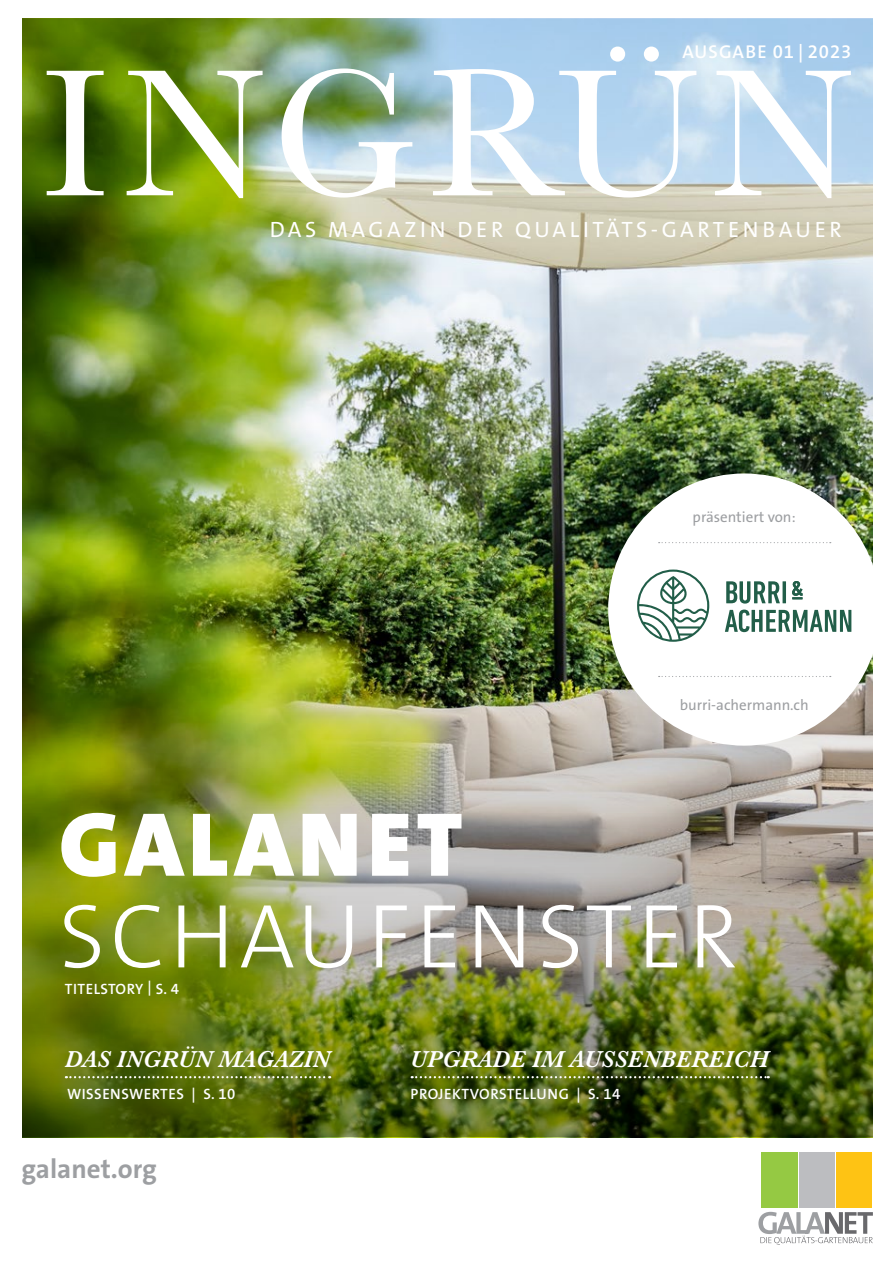
<style>
.page{position:relative;width:893px;height:1263px;background:#fff}
.page>*{position:absolute;margin:0;border:0;box-sizing:border-box;transform-origin:0 0}
._01_Headline{font:300 91.65px/91.7px "The Sans B W3";letter-spacing:.055em;color:#fff}
.t1{font:700 27px "The Sans B W7";color:#9d9fa2}
.t2{font:italic 600 24px "Baskerville";color:#fff}
.t3{font:22.2px "The Sans B W5 Plain";letter-spacing:.16em;color:#fff}
.t4{font:600 18.6px "The Sans B W6";letter-spacing:.05em;color:#fff}
.t5{font:600 15px "The Sans B W6";letter-spacing:.035em;color:#fff}
.t6{font:15px "The Sans B W5 Plain";color:#9d9fa2}
.s1{font-family:"The Sans B W9";font-weight:900}
</style>
<div class="page">
<img style="left:22px;top:386px;width:851px;height:273px">
<img style="left:22px;top:19px;width:851px;height:367px">
<img style="left:22px;top:659px;width:851px;height:478px">
<div style="left:836px;top:1152px;width:36px;height:55px;background:#fec314"></div>
<div style="left:799px;top:1152px;width:36px;height:55px;background:#bcbdc0"></div>
<div style="left:761px;top:1152px;width:36px;height:55px;background:#95c943"></div>
<svg style="left:758px;top:1212px;width:115px;height:33px"></svg>
<img style="left:47px;top:47px;width:804px;height:151px">
<svg style="left:412px;top:1076px;width:357px;height:2px"></svg>
<svg style="left:66px;top:1076px;width:264px;height:2px"></svg>
<div style="left:608px;top:473px;width:272px;height:273px;background:#fff;border-radius:50%"></div>
<svg style="left:659px;top:542px;width:172px;height:1px"></svg>
<svg style="left:659px;top:676px;width:172px;height:1px"></svg>
<svg style="left:637px;top:569px;width:72px;height:73px"></svg>
<svg style="left:725px;top:610px;width:126px;height:22px"></svg>
<svg style="left:726px;top:581px;width:60px;height:23px"></svg>
<svg style="left:792px;top:581px;width:11px;height:18px"></svg>
<p class="t4" style="left:682px;top:40px;width:171px">AUSGABE 01 | 2023</p>
<p class="t3" style="left:270px;top:215px;width:573px">DAS MAGAZIN DER QUALITÄTS-GARTENBAUER</p>
<p class="t6" style="left:693px;top:507px;width:105px">präsentiert von:</p>
<p class="t6" style="left:680px;top:695px;width:130px">burri-achermann.ch</p>
<p class="_01_Headline" style="left:59px;top:799px;width:681px"><span class="s1">GALANET<br></span>SCHAUFENSTER</p>
<p class="t5" style="left:65px;top:979px;width:116px">TITELSTORY | S. 4</p>
<p class="t2" style="left:65px;top:1042px;width:267px">DAS INGRÜN MAGAZIN</p>
<p class="t5" style="left:67px;top:1084px;width:170px">WISSENSWERTES | S. 10</p>
<p class="t1" style="left:21px;top:1152px;width:137px">galanet.org</p>
<p class="t2" style="left:410px;top:1042px;width:360px">UPGRADE IM AUSSENBEREICH</p>
<p class="t5" style="left:411px;top:1084px;width:211px">PROJEKTVORSTELLUNG | S. 14</p>
</div>
